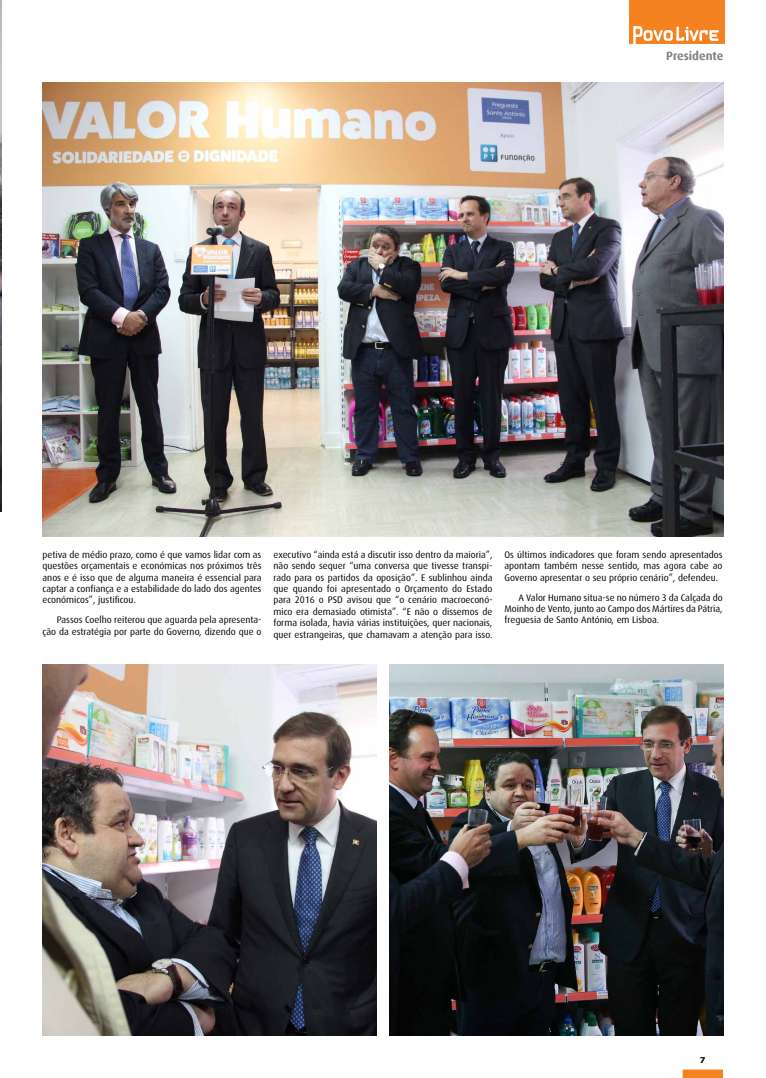
<style>
.page{position:relative;width:766px;height:1078px;background:#fff}
.page>*{position:absolute;margin:0;border:0;box-sizing:border-box;transform-origin:0 0}
.t1{font:700 12px "Dax";color:#808285}
.t2{font:9.5px/11.4px "Dax";color:#000;text-align:justify}
.t3{font:700 8px "Verdana";color:#000}
</style>
<div class="page">
<div style="left:682px;top:1069px;width:40px;height:8px;background:#f58220;border:1px solid #f58220"></div>
<img style="left:0;top:0;width:1px;height:511px">
<div style="left:628px;top:0;width:96px;height:44px;background:#f58220"></div>
<svg style="left:633px;top:26px;width:85px;height:18px"></svg>
<img style="left:389px;top:664px;width:334px;height:371px">
<img style="left:43px;top:664px;width:334px;height:371px">
<img style="left:43px;top:83px;width:680px;height:453px">
<p class="t1" style="left:666px;top:49px;width:59px">Presidente</p>
<p class="t2" style="left:43px;top:548px;width:220px">petiva de médio prazo, como é que vamos lidar com as questões orçamentais e económicas nos próximos três anos e é isso que de alguma maneira é essencial para captar a confiança e a estabilidade do lado dos agentes económicos”, justificou.</p>
<p class="t2" style="left:43px;top:614px;width:220px;text-align:right">Passos Coelho reiterou que aguarda pela apresenta&shy;ção da estratégia por parte do Governo, dizendo que o</p>
<p class="t2" style="left:273px;top:548px;width:220px">executivo “ainda está a discutir isso dentro da maioria”, não sendo sequer “uma conversa que tivesse transpi&shy;rado para os partidos da oposição”. E sublinhou ainda que quando foi apresentado o Orçamento do Estado para 2016 o PSD avisou que “o cenário macroeconó&shy;mico era demasiado otimista”. “E não o dissemos de forma isolada, havia várias instituições, quer nacionais, quer estrangeiras, que chamavam a atenção para isso.</p>
<p class="t2" style="left:504px;top:548px;width:220px">Os últimos indicadores que foram sendo apresentados apontam também nesse sentido, mas agora cabe ao Governo apresentar o seu próprio cenário”, defendeu.</p>
<p class="t2" style="left:504px;top:591px;width:220px;text-indent:14px">A Valor Humano situa-se no número 3 da Calçada do Moinho de Vento, junto ao Campo dos Mártires da Pátria, freguesia de Santo António, em Lisboa.</p>
<p class="t3" style="left:699px;top:1054px;width:7px">7</p>
</div>
